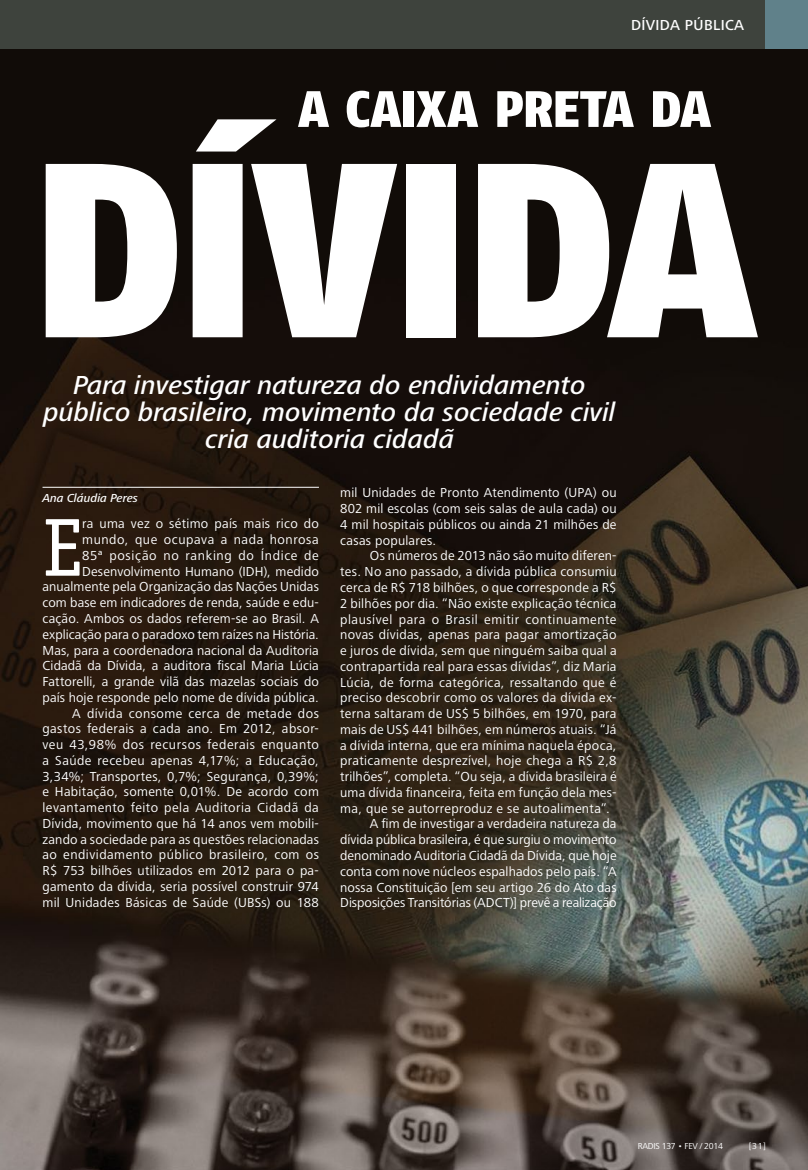
<style>
.page{position:relative;width:808px;height:1170px;background:#fff}
.page>*{position:absolute;margin:0;border:0;box-sizing:border-box;transform-origin:0 0}
.t1{font:900 247.5px "Fago No Lf";letter-spacing:-.025em;color:#fff}
.t2{font:82.5px "Officina Serif Std";color:#fff}
.t3{font:900 51px "Fago No Lf";letter-spacing:-.01em;color:#fff}
.t4{font:italic 500 27px/27px "Frutiger Next LT";color:#fff;text-align:center}
.t5{font:500 15px "Frutiger Next LT";letter-spacing:.025em;color:#fff}
.t6{font:13.5px/15.8px "Frutiger Next LT";letter-spacing:.02em;color:#fff;text-align:right}
.t7{font:13.5px "Frutiger Next LT";color:#fff}
.t8{font:13.5px "Frutiger Next LT";letter-spacing:.04em;color:#fff}
.t9{font:italic 500 12px "Frutiger Next LT";color:#fff}
.t10{font:9px "Frutiger Next LT";letter-spacing:-.03em;color:#fff}
</style>
<div class="page">
<img style="left:0;top:49px;width:808px;height:1120px">
<hr style="left:43px;top:487px;width:276px;height:1px;background:#fff">
<div style="left:0;top:0;width:808px;height:49px;background:#3e433d"></div>
<div style="left:765px;top:0;width:43px;height:49px;background:#60818a"></div>
<p class="t5" style="left:631px;top:16px;width:115px">DÍVIDA PÚ BLICA</p>
<h3 class="t3" style="left:298px;top:78px;width:414px">A CAIXA PRETA DA</h3>
<h1 class="t1" style="left:31px;top:101px;width:727px">DÍVIDA</h1>
<h3 class="t4" style="left:43px;top:371px;width:574px">Para investigar natureza do endividamento público brasileiro, movimento da sociedade civil cria auditoria cidadã</h3>
<p class="t9" style="left:43px;top:491px;width:97px">Ana Cláudia Peres</p>
<h2 class="t2" style="left:43px;top:499px;width:41px">E</h2>
<p class="t6" style="left:43px;top:516px;width:278px">ra uma vez o sétimo país mais rico do mundo, que ocupava a nada honrosa<br>85ª posição no ranking do Índice de Desenvolvimento H umano (IDH), medido anualmente pela Organização das Nações U nidas com base em indicadores de renda, saúde e edu&shy;cação. Ambos os dados referem-se ao Brasil. A explicação para o paradoxo tem raízes na H istória.<br>Mas, para a coordenadora nacional da Auditoria Cidadã da Dívida, a auditora fiscal Maria Lúcia Fattorelli, a grande vilã das mazelas sociais do país hoje responde pelo nome de dívida pública.<br>A dívida consome cerca de metade dos gastos federais a cada ano. Em 2012, absor&shy;veu 43,98% dos recursos federais enquanto a Saúde recebeu apenas 4,17%; a Educação, 3,34%; Transportes, 0,7%; Segurança, 0,39%; e Habitação, somente 0,01%. De acordo com levantamento feito pela Auditoria Cidadã da Dívida, movimento que há 14 anos vem mobili&shy;zando a sociedade para as questões relacionadas ao endividamento público brasileiro, com os R$ 753 bilhões utilizados em 2012 para o pa&shy;gamento da dívida, seria possível construir 974 mil Unidades Básicas de Saúde (U BSs) ou 188</p>
<p class="t6" style="left:340px;top:485px;width:278px;text-align:justify">mil Unidades de Pronto Atendimento (U PA) ou 802 mil escolas (com seis salas de aula cada) ou 4 mil hospitais públicos ou ainda 21 milhões de casas populares.</p>
<p class="t6" style="left:370px;top:548px;width:248px">Os números de 2013 não são muito diferen-</p>
<p class="t6" style="left:340px;top:564px;width:278px">tes. No ano passado, a dívida pública consumiu</p>
<p class="t6" style="left:340px;top:579px;width:278px">cerca de R$ 718 bilhões, o que corresponde a R$</p>
<p class="t6" style="left:340px;top:595px;width:278px">2 bilhões por dia. “Não existe explicação técnica</p>
<p class="t8" style="left:340px;top:611px;width:278px">plausível para o Brasil emitir continuamente</p>
<p class="t6" style="left:340px;top:627px;width:278px">novas dívidas, apenas para pagar amortização</p>
<p class="t6" style="left:340px;top:642px;width:278px">e juros de dívida, sem que ninguém saiba qual a</p>
<p class="t6" style="left:340px;top:658px;width:278px">contrapartida real para essas dívidas”, diz Maria</p>
<p class="t6" style="left:340px;top:674px;width:278px">Lúcia, de forma categórica, ressaltando que é</p>
<p class="t6" style="left:340px;top:690px;width:278px">preciso descobrir como os valores da dívida ex-</p>
<p class="t6" style="left:340px;top:705px;width:278px">terna saltaram de US$ 5 bilhões, em 1970, para</p>
<p class="t6" style="left:340px;top:721px;width:278px">mais de US$ 441 bilhões, em números atuais. “Já</p>
<p class="t6" style="left:340px;top:737px;width:278px">a dívida interna, que era mínima naquela época,</p>
<p class="t6" style="left:340px;top:753px;width:278px">praticamente desprezível, hoje chega a R$ 2,8</p>
<p class="t6" style="left:340px;top:768px;width:278px">trilhões”, completa. “Ou seja, a dívida brasileira é</p>
<p class="t6" style="left:340px;top:784px;width:278px">uma dívida financeira, feita em função dela mes-</p>
<p class="t6" style="left:340px;top:800px;width:271px">ma, que se autorreproduz e se autoalimenta”.</p>
<p class="t6" style="left:370px;top:816px;width:248px">A fim de investigar a verdadeira natureza da</p>
<p class="t7" style="left:340px;top:832px;width:278px">dívida pública brasileira, é que surgiu o movimento</p>
<p class="t6" style="left:340px;top:847px;width:278px">denominado Auditoria Cidadã da Dívida, que hoje</p>
<p class="t6" style="left:340px;top:863px;width:278px">conta com nove núcleos espalhados pelo país. “A</p>
<p class="t6" style="left:340px;top:879px;width:278px">nossa Constituição [em seu artigo 26 do Ato das</p>
<p class="t7" style="left:340px;top:895px;width:278px">Disposições Transitórias (ADCT)] prevê a realização</p>
<p class="t10" style="left:638px;top:1140px;width:87px">Radis 137 • FEV / 2014</p>
<p class="t10" style="left:749px;top:1140px;width:19px">[31]</p>
</div>
